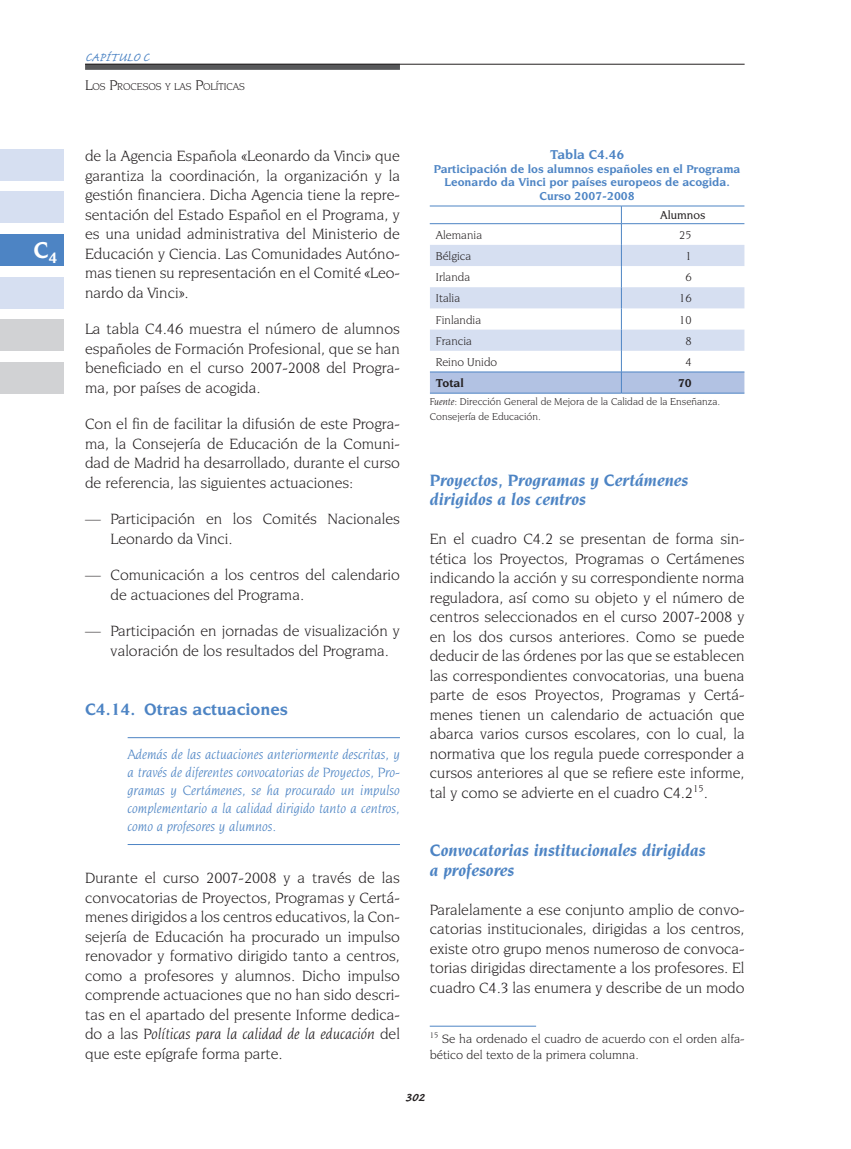
<style>
.page{position:relative;width:851px;height:1149px;background:#fff}
.page>*{position:absolute;margin:0;border:0;box-sizing:border-box;transform-origin:0 0}
.t1{font:700 24px "Novarese IT Cby BT";color:#fff}
.t2{font:italic 700 17.25px/19.5px "Novarese IT Cby BT";color:#4d84c4}
.t3{font:700 17.25px "Novarese IT Cby BT";color:#4d84c4}
.t4{font:15.75px/19.5px "Novarese IT Cby BT";color:#231f20;text-align:justify}
.t5{font:15.75px "Caflisch Script";color:#4d84c4}
.t6{font:700 15.75px "Caflisch Script";color:#231f20}
.t7{font:italic 14.25px/18px "Novarese IT Cby BT";color:#4d84c4;text-align:justify}
.t8{font:700 13.5px "Novarese IT Cby BT";color:#4d84c4}
.t9{font:12.75px/16.5px "Novarese IT Cby BT";color:#231f20}
.t10{font:700 12px/13.5px "Novarese IT Cby BT";color:#4d84c4;text-align:center}
.t11{font:12px "Novarese IT Cby BT";color:#231f20}
.t12{font:500 12px "Novarese IT Cby BT";color:#231f20}
.t13{font:700 12px "Novarese IT Cby BT";color:#231f20}
.t14{font:10.5px/15px "Novarese IT Cby BT";color:#231f20}
.t15{font:10.5px "Novarese IT Cby BT";color:#231f20}
.s1{font-size:15px}
.s2{font-style:italic}
</style>
<div class="page">
<div style="left:85px;top:64px;width:315px;height:6px;background:#57585a"></div>
<hr style="left:85px;top:64px;width:659px;height:1px;background:#231f20">
<div style="left:0;top:149px;width:64px;height:32px;background:#d6dff1"></div>
<div style="left:0;top:191px;width:64px;height:32px;background:#d6dff1"></div>
<div style="left:0;top:234px;width:64px;height:32px;background:#4d84c4"></div>
<div style="left:0;top:276px;width:64px;height:32px;background:#d6dff1"></div>
<div style="left:0;top:319px;width:64px;height:32px;background:#d1d2d4"></div>
<div style="left:0;top:361px;width:64px;height:32px;background:#d1d2d4"></div>
<hr style="left:128px;top:737px;width:272px;height:1px;background:#4d84c4">
<hr style="left:128px;top:843px;width:272px;height:1px;background:#4d84c4">
<hr style="left:429px;top:1025px;width:107px;height:1px;background:#4d84c4">
<hr style="left:429px;top:206px;width:192px;height:1px;background:#4d84c4">
<hr style="left:429px;top:223px;width:192px;height:1px;background:#4d84c4">
<hr style="left:430px;top:393px;width:191px;height:1px;background:#4d84c4">
<hr style="left:621px;top:393px;width:123px;height:1px;background:#4d84c4">
<svg style="left:430px;top:206px;width:314px;height:187px"></svg>
<hr style="left:621px;top:371px;width:123px;height:1px;background:#4d84c4">
<h1 class="t1" style="left:33px;top:235px;width:26px">C<sub>4</sub></h1>
<p class="t5" style="left:85px;top:49px;width:8px">CAPÍTULO</p>
<p class="t5" style="left:143px;top:49px;width:8px">C</p>
<p class="t15" style="left:85px;top:80px;width:161px"><span class="s1">L</span>OS <span class="s1">P</span>ROCESOS Y LAS <span class="s1">P</span>OLÍTICAS</p>
<p class="t4" style="left:85px;top:146px;width:316px">de la Agencia Española «Leonardo da Vinci» que garantiza la coordinación, la organización y la gestión financiera. Dicha Agencia tiene la repre&shy;sentación del Estado Español en el Programa, y es una unidad administrativa del Ministerio de Educación y Ciencia. Las Comunidades Autóno&shy;mas tienen su representación en el Comité «Leo&shy;nardo da Vinci».</p>
<p class="t4" style="left:85px;top:319px;width:316px">La tabla C4.46 muestra el número de alumnos españoles de Formación Profesional, que se han beneficiado en el curso 2007-2008 del Progra&shy;ma, por países de acogida.</p>
<p class="t4" style="left:85px;top:414px;width:316px">Con el fin de facilitar la difusión de este Progra&shy;ma, la Consejería de Educación de la Comuni&shy;dad de Madrid ha desarrollado, durante el curso de referencia, las siguientes actuaciones:</p>
<p class="t4" style="left:111px;top:509px;width:291px;text-indent:-26px">— Participación en los Comités Nacionales<br>Leonardo da Vinci.</p>
<p class="t4" style="left:111px;top:565px;width:291px;text-indent:-26px">— Comunicación a los centros del calendario de actuaciones del Programa.</p>
<p class="t4" style="left:111px;top:621px;width:291px;text-indent:-26px">— Participación en jornadas de visualización y valoración de los resultados del Programa.</p>
<p class="t3" style="left:85px;top:698px;width:204px">C4.14. Otras actuaciones</p>
<p class="t7" style="left:128px;top:745px;width:274px">Además de las actuaciones anteriormente descritas, y a través de diferentes convocatorias de Proyectos, Pro&shy;gramas y Certámenes, se ha procurado un impulso complementario a la calidad dirigido tanto a centros, como a profesores y alumnos.</p>
<p class="t4" style="left:85px;top:867px;width:316px">Durante el curso 2007-2008 y a través de las convocatorias de Proyectos, Programas y Certá&shy;menes dirigidos a los centros educativos, la Con&shy;sejería de Educación ha procurado un impulso renovador y formativo dirigido tanto a centros, como a profesores y alumnos. Dicho impulso comprende actuaciones que no han sido descri&shy;tas en el apartado del presente Informe dedica&shy;do a las <span class="s2">Políticas para la calidad de la educación</span> del que este epígrafe forma parte.</p>
<p class="t8" style="left:550px;top:146px;width:76px">Tabla C4.46</p>
<p class="t10" style="left:434px;top:162px;width:308px">Participación de los alumnos españoles en el Programa<br>Leonardo da Vinci por países europeos de acogida.<br>Curso 2007-2008</p>
<p class="t12" style="left:660px;top:208px;width:47px">Alumnos</p>
<p class="t11" style="left:436px;top:228px;width:48px">Alemania</p>
<p class="t11" style="left:679px;top:228px;width:14px">25</p>
<p class="t11" style="left:436px;top:249px;width:37px">Bélgica</p>
<p class="t11" style="left:685px;top:249px;width:8px">1</p>
<p class="t11" style="left:436px;top:270px;width:36px">Irlanda</p>
<p class="t11" style="left:685px;top:270px;width:8px">6</p>
<p class="t11" style="left:436px;top:291px;width:26px">Italia</p>
<p class="t11" style="left:679px;top:291px;width:14px">16</p>
<p class="t11" style="left:436px;top:312px;width:47px">Finlandia</p>
<p class="t11" style="left:679px;top:312px;width:14px">10</p>
<p class="t11" style="left:436px;top:333px;width:38px">Francia</p>
<p class="t11" style="left:685px;top:333px;width:8px">8</p>
<p class="t11" style="left:436px;top:355px;width:63px">Reino Unido</p>
<p class="t11" style="left:685px;top:355px;width:8px">4</p>
<p class="t13" style="left:436px;top:375px;width:29px">Total</p>
<p class="t13" style="left:677px;top:375px;width:15px">70</p>
<p class="t14" style="left:430px;top:394px;width:292px"><span class="s2">Fuente:</span> Dirección General de Mejora de la Calidad de la Enseñanza.<br>Consejería de Educación.</p>
<p class="t2" style="left:429px;top:469px;width:260px">Proyectos, Programas y Certámenes dirigidos a los centros</p>
<p class="t4" style="left:429px;top:529px;width:316px">En el cuadro C4.2 se presentan de forma sin&shy;tética los Proyectos, Programas o Certámenes indicando la acción y su correspondiente norma reguladora, así como su objeto y el número de centros seleccionados en el curso 2007-2008 y en los dos cursos anteriores. Como se puede deducir de las órdenes por las que se establecen las correspondientes convocatorias, una buena parte de esos Proyectos, Programas y Certá&shy;menes tienen un calendario de actuación que abarca varios cursos escolares, con lo cual, la normativa que los regula puede corresponder a cursos anteriores al que se refiere este informe, tal y como se advierte en el cuadro C4.2<sup>15</sup>.</p>
<p class="t2" style="left:429px;top:840px;width:277px">Convocatorias institucionales dirigidas a profesores</p>
<p class="t4" style="left:429px;top:899px;width:316px">Paralelamente a ese conjunto amplio de convo&shy;catorias institucionales, dirigidas a los centros, existe otro grupo menos numeroso de convoca&shy;torias dirigidas directamente a los profesores. El cuadro C4.3 las enumera y describe de un modo</p>
<p class="t9" style="left:429px;top:1029px;width:316px"><sup>15</sup> Se ha ordenado el cuadro de acuerdo con el orden alfa&shy;bético del texto de la primera columna.</p>
<p class="t6" style="left:405px;top:1089px;width:21px">302</p>
</div>
